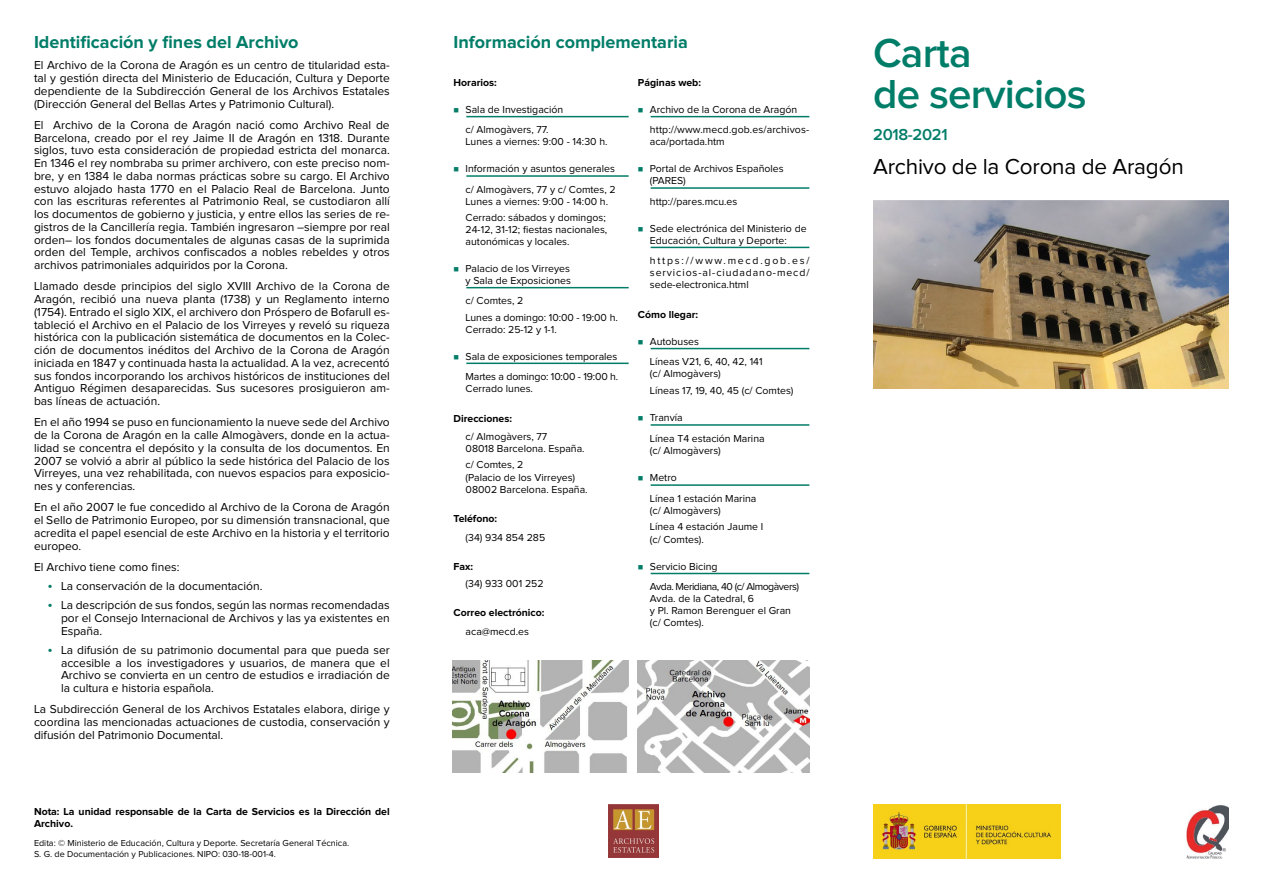
<style>
.page{position:relative;width:1263px;height:893px;background:#fff}
.page>*{position:absolute;margin:0;border:0;box-sizing:border-box;transform-origin:0 0}
.t1{font:600 42px/40.5px "Proxima Nova";letter-spacing:-.02em;color:#007d68}
.t2{font:22.5px "Proxima Nova";letter-spacing:-.01em;color:#000}
.t3{font:700 18px "Proxima Nova";color:#007d68}
.t4{font:600 16.5px "Proxima Nova";letter-spacing:-.02em;color:#007d68}
.t5{font:12px/12.8px "Proxima Nova";color:#000;text-align:justify}
.t6{font:10.5px/12px "Proxima Nova";color:#000}
.t7{font:700 10.5px/12px "Proxima Nova";color:#000}
.t8{font:10.5px/20.5px "Proxima Nova";letter-spacing:-.045em;color:#000}
.t9{font:9px/10.5px "Proxima Nova";color:#000}
.s1{font-size:15px;color:#007d68}
.s2{color:#007d68}
</style>
<div class="page">
<hr style="left:466px;top:116px;width:163px;height:1px;background:#007d68">
<hr style="left:466px;top:175px;width:163px;height:2px;background:#007d68">
<hr style="left:466px;top:287px;width:163px;height:1px;background:#007d68">
<hr style="left:466px;top:363px;width:163px;height:1px;background:#007d68">
<hr style="left:651px;top:116px;width:158px;height:1px;background:#007d68">
<hr style="left:651px;top:187px;width:158px;height:2px;background:#007d68">
<hr style="left:651px;top:247px;width:158px;height:1px;background:#007d68">
<hr style="left:651px;top:348px;width:158px;height:1px;background:#007d68">
<hr style="left:651px;top:424px;width:158px;height:2px;background:#007d68">
<hr style="left:651px;top:484px;width:158px;height:2px;background:#007d68">
<hr style="left:651px;top:573px;width:158px;height:1px;background:#007d68">
<img style="left:873px;top:201px;width:356px;height:187px">
<img style="left:453px;top:661px;width:176px;height:111px">
<img style="left:638px;top:661px;width:171px;height:111px">
<img style="left:609px;top:804px;width:49px;height:53px">
<img style="left:873px;top:805px;width:187px;height:54px">
<img style="left:1186px;top:805px;width:43px;height:54px">
<h3 class="t3" style="left:34px;top:34px;width:266px">Identificación y fines del Archivo</h3>
<p class="t5" style="left:34px;top:60px;width:357px">El Archivo de la Corona de Aragón es un centro de titularidad esta&shy;tal y gestión directa del Ministerio de Educación, Cultura y Deporte dependiente de la Subdirección General de los Archivos Estatales (Dirección General del Bellas Artes y Patrimonio Cultural).</p>
<p class="t5" style="left:34px;top:119px;width:357px">El Archivo de la Corona de Aragón nació como Archivo Real de Barcelona, creado por el rey Jaime II de Aragón en 1318. Durante siglos, tuvo esta consideración de propiedad estricta del monarca.<br>En 1346 el rey nombraba su primer archivero, con este preciso nom&shy;bre, y en 1384 le daba normas prácticas sobre su cargo. El Archivo estuvo alojado hasta 1770 en el Palacio Real de Barcelona. Junto con las escrituras referentes al Patrimonio Real, se custodiaron allí los documentos de gobierno y justicia, y entre ellos las series de re&shy;gistros de la Cancillería regia. También ingresaron –siempre por real orden– los fondos documentales de algunas casas de la suprimida orden del Temple, archivos confiscados a nobles rebeldes y otros archivos patrimoniales adquiridos por la Corona.</p>
<p class="t5" style="left:34px;top:281px;width:357px">Llamado desde principios del siglo XVIII Archivo de la Corona de Aragón, recibió una nueva planta (1738) y un Reglamento interno (1754). Entrado el siglo XIX, el archivero don Próspero de Bofarull es&shy;tableció el Archivo en el Palacio de los Virreyes y reveló su riqueza histórica con la publicación sistemática de documentos en la Colec&shy;ción de documentos inéditos del Archivo de la Corona de Aragón iniciada en 1847 y continuada hasta la actualidad. A la vez, acrecentó sus fondos incorporando los archivos históricos de instituciones del Antiguo Régimen desaparecidas. Sus sucesores prosiguieron am&shy;bas líneas de actuación.</p>
<p class="t5" style="left:34px;top:417px;width:357px">En el año 1994 se puso en funcionamiento la nueve sede del Archivo de la Corona de Aragón en la calle Almogàvers, donde en la actua&shy;lidad se concentra el depósito y la consulta de los documentos. En 2007 se volvió a abrir al público la sede histórica del Palacio de los Virreyes, una vez rehabilitada, con nuevos espacios para exposicio&shy;nes y conferencias.</p>
<p class="t5" style="left:34px;top:501px;width:357px">En el año 2007 le fue concedido al Archivo de la Corona de Aragón el Sello de Patrimonio Europeo, por su dimensión transnacional, que acredita el papel esencial de este Archivo en la historia y el territorio europeo.</p>
<p class="t5" style="left:34px;top:561px;width:147px">El Archivo tiene como fines:</p>
<p class="t5" style="left:48px;top:580px;width:216px"><span class="s1">•</span> La conservación de la documentación.</p>
<p class="t5" style="left:61px;top:599px;width:330px;text-indent:-14px"><span class="s1">•</span> La descripción de sus fondos, según las normas recomendadas por el Consejo Internacional de Archivos y las ya existentes en España.</p>
<p class="t5" style="left:61px;top:644px;width:330px;text-indent:-14px"><span class="s1">•</span> La difusión de su patrimonio documental para que pueda ser accesible a los investigadores y usuarios, de manera que el Archivo se convierta en un centro de estudios e irradiación de la cultura e historia española.</p>
<p class="t5" style="left:34px;top:704px;width:357px">La Subdirección General de los Archivos Estatales elabora, dirige y coordina las mencionadas actuaciones de custodia, conservación y difusión del Patrimonio Documental.</p>
<p class="t7" style="left:34px;top:806px;width:357px">Nota: La unidad responsable de la Carta de Servicios es la Dirección del<br>Archivo.</p>
<p class="t9" style="left:34px;top:838px;width:317px">Edita: © Ministerio de Educación, Cultura y Deporte. Secretaría General Técnica.<br>S. G. de Documentación y Publicaciones. NIPO: 030-18-001-4.</p>
<h3 class="t3" style="left:454px;top:34px;width:236px">Información complementaria</h3>
<p class="t7" style="left:454px;top:77px;width:45px">Horarios:</p>
<p class="t6" style="left:454px;top:100px;width:111px;line-height:20.5px;text-align:center"><span class="s2">■</span> Sala de Investigación c/ Almogàvers, 77.</p>
<p class="t6" style="left:466px;top:136px;width:143px">Lunes a viernes: 9:00 - 14:30 h.</p>
<p class="t6" style="left:454px;top:159px;width:164px;line-height:20.5px;text-align:right"><span class="s2">■</span> Información y asuntos generales c/ Almogàvers, 77 y c/ Comtes, 2</p>
<p class="t6" style="left:466px;top:194px;width:144px;line-height:16.2px">Lunes a viernes: 9:00 - 14:00 h.<br>Cerrado: sábados y domingos;</p>
<p class="t6" style="left:466px;top:224px;width:143px">24-12, 31-12; fiestas nacionales, autonómicas y locales.</p>
<p class="t6" style="left:454px;top:263px;width:119px;text-align:right"><span class="s2">■</span> Palacio de los Virreyes y Sala de Exposiciones</p>
<p class="t6" style="left:466px;top:293px;width:154px;line-height:16.2px">c/ Comtes, 2<br>Lunes a domingo: 10:00 - 19:00 h.</p>
<p class="t6" style="left:466px;top:324px;width:93px">Cerrado: 25-12 y 1-1.</p>
<p class="t6" style="left:454px;top:346px;width:166px;line-height:20.5px;text-align:right"><span class="s2">■</span> Sala de exposiciones temporales<br>Martes a domingo: 10:00 - 19:00 h.</p>
<p class="t6" style="left:466px;top:383px;width:69px">Cerrado lunes.</p>
<p class="t7" style="left:454px;top:413px;width:60px">Direcciones:</p>
<p class="t6" style="left:466px;top:431px;width:121px">c/ Almogàvers, 77<br>08018 Barcelona. España.</p>
<p class="t6" style="left:466px;top:459px;width:124px">c/ Comtes, 2<br>(Palacio de los Virreyes)<br>08002 Barcelona. España.</p>
<p class="t7" style="left:454px;top:513px;width:45px">Teléfono:</p>
<p class="t6" style="left:466px;top:532px;width:81px">(34) 934 854 285</p>
<p class="t7" style="left:454px;top:561px;width:21px">Fax:</p>
<p class="t6" style="left:466px;top:578px;width:79px">(34) 933 001 252</p>
<p class="t7" style="left:454px;top:607px;width:92px">Correo electrónico:</p>
<p class="t6" style="left:466px;top:626px;width:65px">aca@mecd.es</p>
<p class="t7" style="left:638px;top:77px;width:65px">Páginas web:</p>
<p class="t6" style="left:650px;top:100px;width:161px;line-height:20.5px;text-indent:-12px"><span class="s2">■</span> Archivo de la Corona de Aragón http://www.mecd.gob.es/archivos-</p>
<p class="t6" style="left:650px;top:136px;width:76px">aca/portada.htm</p>
<p class="t6" style="left:650px;top:163px;width:135px;text-indent:-12px"><span class="s2">■</span> Portal de Archivos Españoles (PARES)</p>
<p class="t6" style="left:650px;top:196px;width:89px">http://pares.mcu.es</p>
<p class="t6" style="left:650px;top:223px;width:158px;text-indent:-12px"><span class="s2">■</span> Sede electrónica del Ministerio de<br>Educación, Cultura y Deporte:</p>
<p class="t6" style="left:650px;top:255px;width:161px;text-align:justify">https://www.mecd.gob.es/ servicios-al-ciudadano-mecd/ sede-electronica.html</p>
<p class="t7" style="left:638px;top:309px;width:62px">Cómo llegar:</p>
<p class="t6" style="left:650px;top:331px;width:114px;line-height:20.5px;text-indent:-12px"><span class="s2">■</span> Autobuses<br>Líneas V21, 6, 40, 42, 141</p>
<p class="t6" style="left:650px;top:366px;width:145px;line-height:17px">(c/ Almogàvers)<br>Líneas 17, 19, 40, 45 (c/ Comtes)</p>
<p class="t6" style="left:650px;top:408px;width:116px;line-height:20.5px;text-indent:-12px"><span class="s2">■</span> Tranvía<br>Línea T4 estación Marina</p>
<p class="t6" style="left:650px;top:445px;width:72px">(c/ Almogàvers)</p>
<p class="t6" style="left:650px;top:468px;width:108px;line-height:20.5px;text-indent:-12px"><span class="s2">■</span> Metro<br>Línea 1 estación Marina</p>
<p class="t6" style="left:650px;top:503px;width:115px;line-height:16.2px">(c/ Almogàvers)<br>Línea 4 estación Jaume I</p>
<p class="t6" style="left:650px;top:534px;width:56px">(c/ Comtes).</p>
<p class="t8" style="left:650px;top:556px;width:151px;text-indent:-12px"><span class="s2">■</span> Servicio Bicing<br>Avda. Meridiana, 40 (c/ Almogàvers)</p>
<p class="t6" style="left:650px;top:593px;width:143px">Avda. de la Catedral, 6<br>y Pl. Ramon Berenguer el Gran (c/ Comtes).</p>
<h1 class="t1" style="left:873px;top:35px;width:215px">Carta<br>de servicios</h1>
<h3 class="t4" style="left:873px;top:127px;width:76px">2018-2021</h3>
<h2 class="t2" style="left:873px;top:156px;width:312px">Archivo de la Corona de Aragón</h2>
</div>
